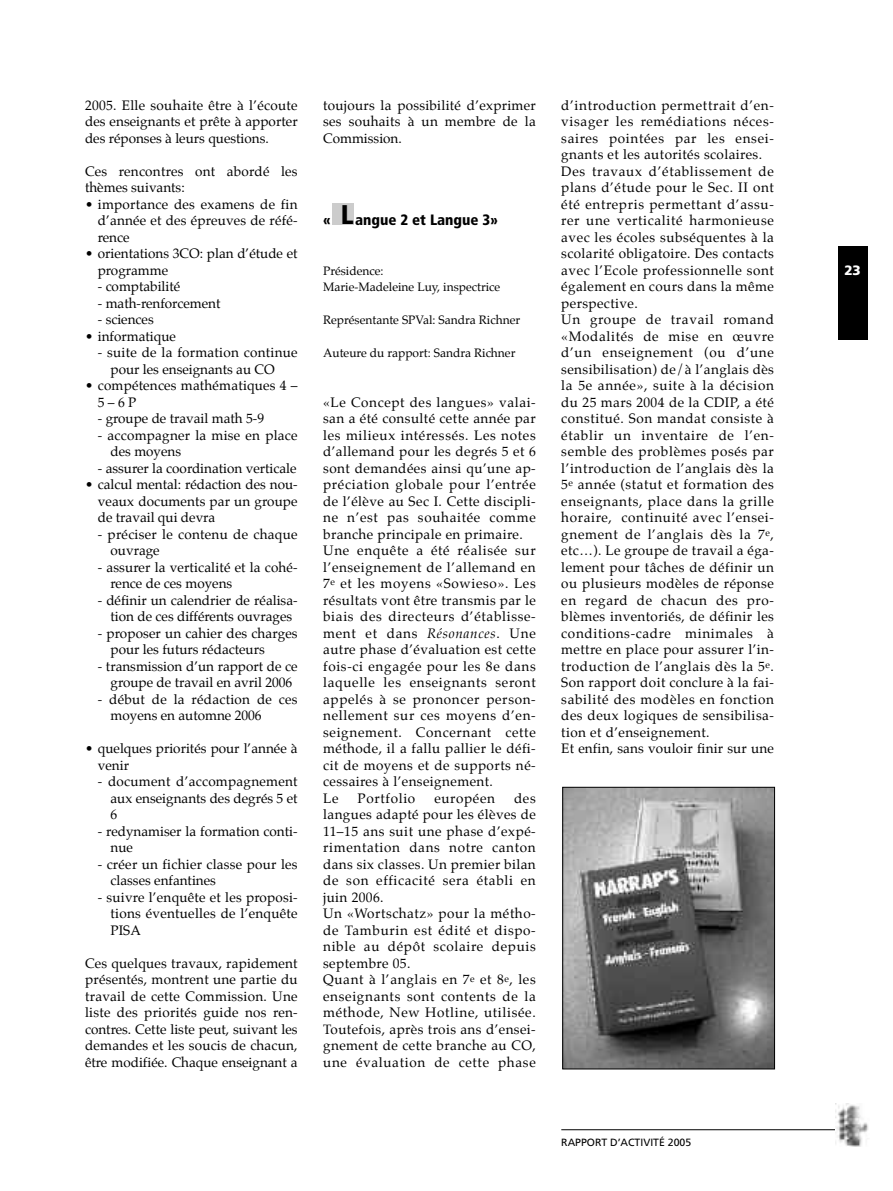
<style>
.page{position:relative;width:893px;height:1191px;background:#fff}
.page>*{position:absolute;margin:0;border:0;box-sizing:border-box;transform-origin:0 0}
.t1{font:900 condensed 27px "Frutiger";color:#000}
.t2{font:900 condensed 15px "Frutiger";color:#000}
.t3{font:13.5px/16.5px "Palatino";letter-spacing:.03em;color:#000}
.t4{font:13.5px/16.5px "Palatino";letter-spacing:.05em;color:#000}
.t5{font:13.5px/16.5px "Palatino";color:#000}
.t6{font:13.5px/16.5px "Palatino";letter-spacing:.01em;color:#000}
.t7{font:900 13.5px "Frutiger";color:#fff}
.t8{font:12px/16.5px "Palatino";color:#000}
.t9{font:10.5px "Frutiger";color:#000}
.s1{font-style:italic}
</style>
<div class="page">
<hr style="left:561px;top:1129px;width:275px;height:1px;background:#000">
<div style="left:838px;top:247px;width:29px;height:93px;background:#000"></div>
<img style="left:836px;top:1103px;width:32px;height:43px">
<div style="left:332px;top:204px;width:22px;height:21px;background:#ccc"></div>
<img style="left:564px;top:789px;width:209px;height:278px">
<div style="left:562px;top:787px;width:213px;height:282px;border:1px solid #000"></div>
<p class="t3" style="left:85px;top:98px;width:214px;text-align:justify">2005. Elle souhaite être à l’écoute des enseignants et prête à apporter des réponses à leurs questions.</p>
<p class="t3" style="left:85px;top:164px;width:214px">Ces rencontres ont abordé les thèmes suivants:</p>
<p class="t3" style="left:98px;top:197px;width:201px;text-align:justify;text-indent:-13px">• importance des examens de fin d’année et des épreuves de réfé&shy;rence</p>
<p class="t5" style="left:98px;top:246px;width:201px;text-indent:-13px">• orientations 3CO: plan d’étude et programme</p>
<p class="t5" style="left:98px;top:279px;width:84px">- comptabilité</p>
<p class="t5" style="left:98px;top:296px;width:124px">- math-renforcement</p>
<p class="t5" style="left:98px;top:312px;width:58px">- sciences</p>
<p class="t5" style="left:85px;top:329px;width:92px">• informatique</p>
<p class="t3" style="left:111px;top:345px;width:189px;text-indent:-13px">- suite de la formation continue pour les enseignants au CO</p>
<p class="t3" style="left:98px;top:378px;width:201px;text-indent:-13px">• compétences mathématiques 4 –<br>5–6P</p>
<p class="t5" style="left:98px;top:411px;width:168px">- groupe de travail math 5-9</p>
<p class="t3" style="left:111px;top:428px;width:189px;text-indent:-13px">- accompagner la mise en place des moyens</p>
<p class="t5" style="left:98px;top:461px;width:200px">- assurer la coordination verticale</p>
<p class="t3" style="left:98px;top:477px;width:201px;text-align:justify;text-indent:-13px">• calcul mental: rédaction des nou&shy;veaux documents par un groupe de travail qui devra</p>
<p class="t3" style="left:111px;top:527px;width:189px;text-indent:-13px">- préciser le contenu de chaque ouvrage</p>
<p class="t6" style="left:111px;top:560px;width:189px;text-indent:-13px">- assurer la verticalité et la cohé&shy;rence de ces moyens</p>
<p class="t5" style="left:98px;top:593px;width:201px;text-align:center">- définir un calendrier de réalisa&shy;tion de ces différents ouvrages</p>
<p class="t5" style="left:111px;top:626px;width:189px;text-indent:-13px">- proposer un cahier des charges pour les futurs rédacteurs</p>
<p class="t5" style="left:98px;top:659px;width:201px;text-align:center">- transmission d’un rapport de ce groupe de travail en avril 2006</p>
<p class="t3" style="left:111px;top:692px;width:189px;text-indent:-13px">- début de la rédaction de ces moyens en automne 2006</p>
<p class="t5" style="left:98px;top:741px;width:201px;text-indent:-13px">• quelques priorités pour l’année à venir</p>
<p class="t3" style="left:111px;top:774px;width:189px;text-align:justify;text-indent:-13px">- document d’accompagnement aux enseignants des degrés 5 et 6</p>
<p class="t5" style="left:111px;top:824px;width:189px;text-indent:-13px">- redynamiser la formation conti&shy;nue</p>
<p class="t3" style="left:111px;top:857px;width:189px;text-indent:-13px">- créer un fichier classe pour les classes enfantines</p>
<p class="t3" style="left:111px;top:890px;width:189px;text-align:justify;text-indent:-13px">- suivre l’enquête et les proposi&shy;tions éventuelles de l’enquête PISA</p>
<p class="t3" style="left:85px;top:956px;width:214px;text-align:justify">Ces quelques travaux, rapidement présentés, montrent une partie du travail de cette Commission. Une liste des priorités guide nos ren&shy;contres. Cette liste peut, suivant les demandes et les soucis de chacun, être modifiée. Chaque enseignant a</p>
<p class="t3" style="left:323px;top:98px;width:214px;text-align:justify">toujours la possibilité d’exprimer ses souhaits à un membre de la Commission.</p>
<h1 class="t1" style="left:341px;top:204px;width:14px">L</h1>
<p class="t2" style="left:323px;top:214px;width:9px">«</p>
<p class="t2" style="left:355px;top:214px;width:144px">angue 2 et Langue 3»</p>
<p class="t8" style="left:323px;top:263px;width:179px">Présidence:<br>Marie-Madeleine Luy, inspectrice</p>
<p class="t8" style="left:323px;top:313px;width:199px">Représentante SPVal: Sandra Richner</p>
<p class="t8" style="left:323px;top:346px;width:194px">Auteure du rapport: Sandra Richner</p>
<p class="t3" style="left:323px;top:395px;width:214px">«Le Concept des langues» valai&shy;san a été consulté cette année par les milieux intéressés. Les notes d’allemand pour les degrés 5 et 6 sont demandées ainsi qu’une ap&shy;préciation globale pour l’entrée de l’élève au Sec I. Cette discipli&shy;ne n’est pas souhaitée comme branche principale en primaire.<br>Une enquête a été réalisée sur l’enseignement de l’allemand en<br>7<sup>e</sup> et les moyens «Sowieso». Les résultats vont être transmis par le biais des directeurs d’établisse&shy;ment et dans <span class="s1">Résonances</span>. Une autre phase d’évaluation est cette fois-ci engagée pour les 8e dans laquelle les enseignants seront appelés à se prononcer person&shy;nellement sur ces moyens d’en&shy;seignement. Concernant cette méthode, il a fallu pallier le défi&shy;cit de moyens et de supports né&shy;cessaires à l’enseignement.<br>Le</p>
<p class="t4" style="left:358px;top:791px;width:59px">Portfolio</p>
<p class="t4" style="left:434px;top:791px;width:62px">européen</p>
<p class="t4" style="left:323px;top:791px;width:214px;text-indent:191px">des langues adapté pour les élèves de<br>11–15 ans suit une phase d’expé&shy;rimentation dans notre canton dans six classes. Un premier bilan de son efficacité sera établi en juin 2006.<br>Un «Wortschatz» pour la métho&shy;de Tamburin est édité et dispo&shy;nible au dépôt scolaire depuis septembre 05.<br>Quant à l’anglais en 7<sup>e</sup> et 8<sup>e</sup>, les enseignants sont contents de la méthode, New Hotline, utilisée.<br>Toutefois, après trois ans d’ensei&shy;gnement de cette branche au CO, une évaluation de cette phase</p>
<p class="t3" style="left:561px;top:98px;width:214px">d’introduction permettrait d’en&shy;visager les remédiations néces&shy;saires pointées par les ensei&shy;gnants et les autorités scolaires.<br>Des travaux d’établissement de plans d’étude pour le Sec. II ont été entrepris permettant d’assu&shy;rer une verticalité harmonieuse avec les écoles subséquentes à la scolarité obligatoire. Des contacts avec l’Ecole professionnelle sont également en cours dans la même perspective.<br>Un groupe de travail romand «Modalités de mise en œuvre d’un enseignement (ou d’une sensibilisation) de/à l’anglais dès la 5e année», suite à la décision du 25 mars 2004 de la CDIP, a été constitué. Son mandat consiste à établir un inventaire de l’en&shy;semble des problèmes posés par l’introduction de l’anglais dès la<br>5<sup>e</sup> année (statut et formation des enseignants, place dans la grille horaire, continuité avec l’ensei&shy;gnement de l’anglais dès la 7<sup>e</sup>, etc…). Le groupe de travail a éga&shy;lement pour tâches de définir un ou plusieurs modèles de réponse en regard de chacun des pro&shy;blèmes inventoriés, de définir les conditions-cadre minimales à mettre en place pour assurer l’in&shy;troduction de l’anglais dès la 5<sup>e</sup>.<br>Son rapport doit conclure à la fai&shy;sabilité des modèles en fonction des deux logiques de sensibilisa&shy;tion et d’enseignement.<br>Et enfin, sans vouloir finir sur une</p>
<p class="t9" style="left:561px;top:1137px;width:131px">RAPPORT D’ACTIVITÉ 2005</p>
<p class="t7" style="left:844px;top:265px;width:18px">23</p>
</div>
